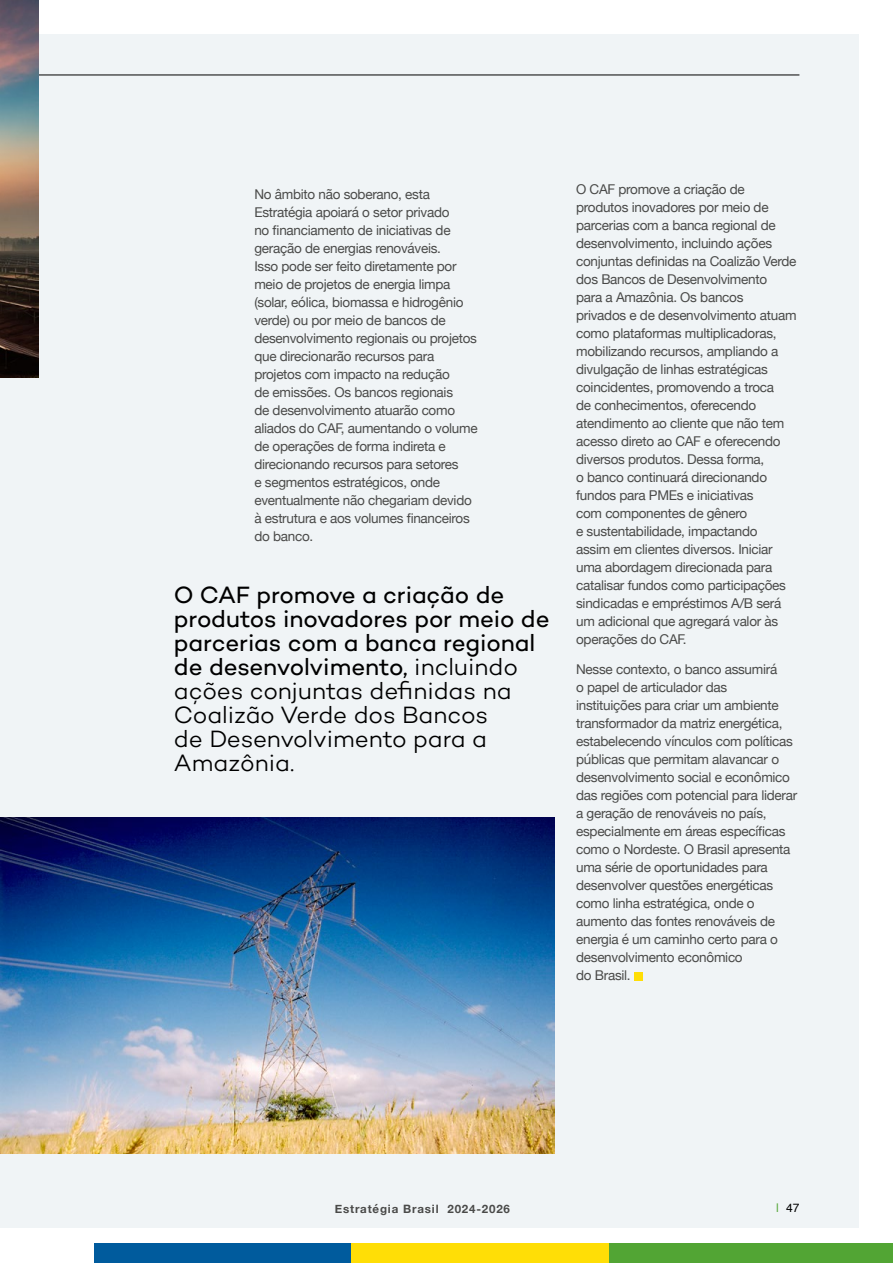
<style>
.page{position:relative;width:893px;height:1263px;background:#fff}
.page>*{position:absolute;margin:0;border:0;box-sizing:border-box;transform-origin:0 0}
.t1{font:24px/24px "Campton";letter-spacing:-.01em;color:#000}
.t2{font:13.5px/18px "Helvetica Neue";letter-spacing:-.02em;color:#4a4a49}
.t3{font:12px "Helvetica";color:#000}
.t4{font:700 11.55px "Helvetica Neue";letter-spacing:.07em;color:#4a4a49}
.s1{font-weight:300}
.s2{color:#52a534}
</style>
<div class="page">
<div style="left:0;top:35px;width:858px;height:1193px;background:#f0f4f6"></div>
<hr style="left:0;top:75px;width:799px;height:1px;background:#000">
<img style="left:0;top:0;width:38px;height:377px">
<div style="left:634px;top:972px;width:8px;height:8px;background:#ffde06"></div>
<img style="left:0;top:817px;width:555px;height:337px">
<div style="left:94px;top:1243px;width:257px;height:20px;background:#005b9d"></div>
<div style="left:608px;top:1243px;width:285px;height:20px;background:#52a534"></div>
<div style="left:351px;top:1243px;width:257px;height:20px;background:#ffde06"></div>
<p class="t2" style="left:254px;top:186px;width:225px">No âmbito não soberano, esta<br>Estratégia apoiará o setor privado<br>no financiamento de iniciativas de geração de energias renováveis.<br>Isso pode ser feito diretamente por meio de projetos de energia limpa (solar, eólica, biomassa e hidrogênio verde) ou por meio de bancos de desenvolvimento regionais ou projetos que direcionarão recursos para projetos com impacto na redução<br>de emissões. Os bancos regionais<br>de desenvolvimento atuarão como aliados do CAF, aumentando o volume de operações de forma indireta e direcionando recursos para setores<br>e segmentos estratégicos, onde eventualmente não chegariam devido à estrutura e aos volumes financeiros do banco.</p>
<p class="t2" style="left:576px;top:181px;width:222px">O CAF promove a criação de produtos inovadores por meio de parcerias com a banca regional de desenvolvimento, incluindo ações conjuntas definidas na Coalizão Verde dos Bancos de Desenvolvimento para a Amazônia. Os bancos privados e de desenvolvimento atuam como plataformas multiplicadoras, mobilizando recursos, ampliando a divulgação de linhas estratégicas coincidentes, promovendo a troca<br>de conhecimentos, oferecendo atendimento ao cliente que não tem acesso direto ao CAF e oferecendo diversos produtos. Dessa forma,<br>o banco continuará direcionando fundos para PMEs e iniciativas<br>com componentes de gênero<br>e sustentabilidade, impactando<br>assim em clientes diversos. Iniciar uma abordagem direcionada para catalisar fundos como participações sindicadas e empréstimos A/B será um adicional que agregará valor às operações do CAF.</p>
<p class="t2" style="left:576px;top:661px;width:223px">Nesse contexto, o banco assumirá<br>o papel de articulador das<br>instituições para criar um ambiente transformador da matriz energética, estabelecendo vínculos com políticas públicas que permitam alavancar o desenvolvimento social e econômico das regiões com potencial para liderar a geração de renováveis no país, especialmente em áreas específicas como o Nordeste. O Brasil apresenta uma série de oportunidades para desenvolver questões energéticas como linha estratégica, onde o aumento das fontes renováveis de energia é um caminho certo para o desenvolvimento econômico<br>do Brasil.</p>
<h1 class="t1" style="left:174px;top:582px;width:377px">O CAF promove a criação de produtos inovadores por meio de parcerias com a banca regional de desenvolvimento, <span class="s1">incluindo ações conjuntas definidas na<br>Coalizão Verde dos Bancos<br>de Desenvolvimento para a<br>Amazônia.</span></h1>
<p class="t4" style="left:335px;top:1200px;width:177px">Estratégia Brasil 2024-2026</p>
<p class="t3" style="left:776px;top:1199px;width:25px"><span class="s2">|</span> 47</p>
</div>
